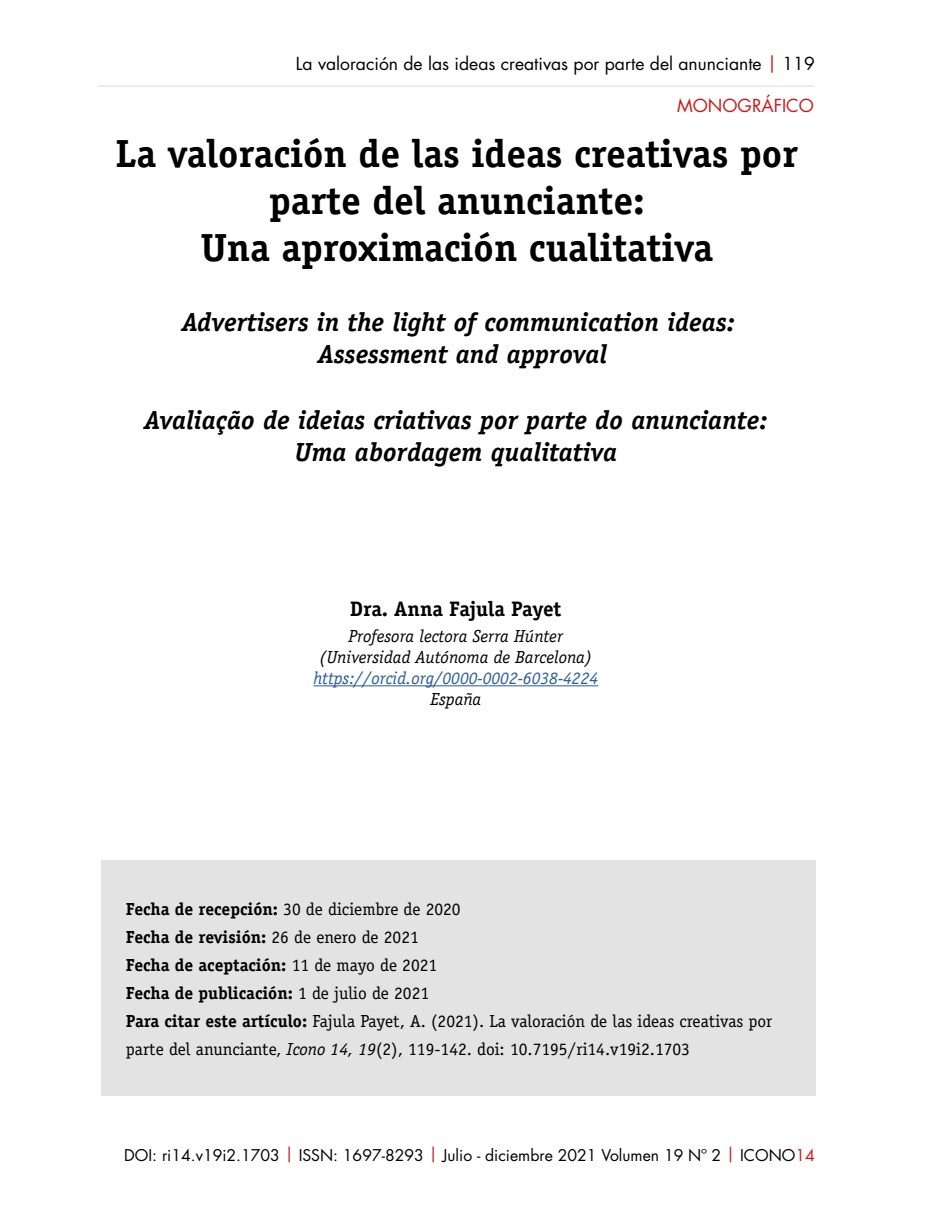
<style>
.page{position:relative;width:939px;height:1220px;background:#fff}
.page>*{position:absolute;margin:0;border:0;box-sizing:border-box;transform-origin:0 0}
.t1{font:700 39.2px/47.1px "Officina Serif Std";color:#000;text-align:center}
.t2{font:italic 700 26.25px/31.5px "Officina Serif Std";color:#000;text-align:center}
.t3{font:700 21px "Officina Serif Std";color:#000}
.t4{font:17.5px/28px "Officina Serif Std";color:#000}
.t5{font:italic 17.5px/21px "Officina Serif Std";color:#000;text-align:center}
.t6{font:17.5px "Futura Std";color:#000}
.t7{font:italic 17.5px "Officina Serif Std";color:#275b9b}
.t8{font:17.5px "Futura Std";color:#cd1719}
.t9{font:15.75px "Futura Std";color:#000}
.s1{color:#cd1719}
.s2{font-weight:700}
.s3{font-style:italic}
</style>
<div class="page">
<hr style="left:98px;top:86px;width:715px;height:1px;background:#dadada">
<hr style="left:313px;top:685px;width:285px;height:1px;background:#275b9b">
<div style="left:101px;top:860px;width:714px;height:236px;background:#e3e3e3"></div>
<p class="t6" style="left:296px;top:53px;width:520px">La valoración de las ideas creativas por parte del anunciante <span class="s1">|</span> 119</p>
<p class="t8" style="left:676px;top:94px;width:138px">MONOGRÁFICO</p>
<h1 class="t1" style="left:115px;top:130px;width:684px">La valoración de las ideas creativas por parte del anunciante:<br>Una aproximación cualitativa</h1>
<h2 class="t2" style="left:182px;top:307px;width:554px">Advertisers in the light of communication ideas:<br>Assessment and approval</h2>
<h2 class="t2" style="left:144px;top:405px;width:624px">Avaliação de ideias criativas por parte do anunciante:<br>Uma abordagem qualitativa</h2>
<p class="t3" style="left:350px;top:596px;width:212px">Dra. Anna Fajula Payet</p>
<p class="t5" style="left:319px;top:626px;width:274px">Profesora lectora Serra Húnter (Universidad Autónoma de Barcelona)</p>
<p class="t7" style="left:313px;top:668px;width:286px">https://orcid.org/0000-0002-6038-4224</p>
<p class="t5" style="left:430px;top:689px;width:52px">España</p>
<p class="t4" style="left:126px;top:894px;width:647px"><span class="s2">Fecha de recepción:</span> 30 de diciembre de 2020<br><span class="s2">Fecha de revisión:</span> 26 de enero de 2021<br><span class="s2">Fecha de aceptación:</span> 11 de mayo de 2021<br><span class="s2">Fecha de publicación:</span> 1 de julio de 2021<br><span class="s2">Para citar este artículo:</span> Fajula Payet, A. (2021). La valoración de las ideas creativas por parte del anunciante, <span class="s3">Icono 14, 19</span>(2), 119-142. doi: 10.7195/ri14.v19i2.1703</p>
<p class="t9" style="left:124px;top:1145px;width:691px">DOI: ri14.v19i2.1703 <span class="s1">|</span> ISSN: 1697-8293 <span class="s1">|</span> Julio - diciembre 2021 Volumen 19 Nº 2 <span class="s1">|</span> ICONO<span class="s1">14</span></p>
</div>
